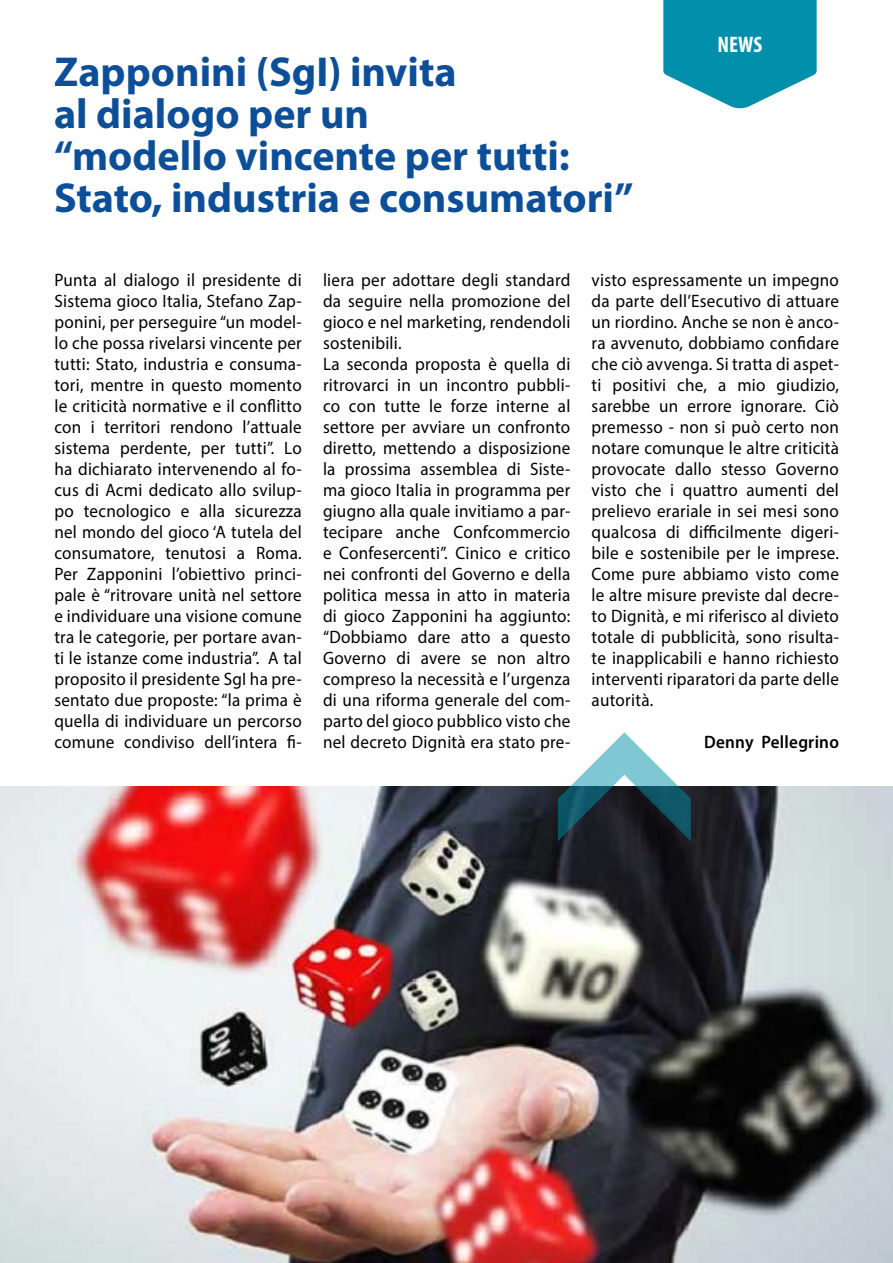
<style>
.page{position:relative;width:893px;height:1263px;background:#fff}
.page>*{position:absolute;margin:0;border:0;box-sizing:border-box;transform-origin:0 0}
.t1{font:700 42px/42px "Myriad Pro";color:#0d4e98}
.t2{font:700 condensed 22.5px "Myriad Pro";color:#fff}
.t3{font:18px/21px "Myriad Pro";letter-spacing:.015em;color:#000;text-align:justify;scale:.95 1}
.t4{font:600 18px "Myriad Pro";letter-spacing:.015em;color:#000;scale:.95 1}
</style>
<div class="page">
<img style="left:0;top:787px;width:893px;height:476px">
<svg style="left:663px;top:0;width:154px;height:108px;background:#269fb7"></svg>
<svg style="left:558px;top:732px;width:133px;height:109px"></svg>
<h1 class="t1" style="left:54px;top:49px;width:581px">Zapponini (SgI) invita<br>al dialogo per un<br>“modello vincente per tutti:<br>Stato, industria e consumatori”</h1>
<p class="t2" style="left:718px;top:30px;width:46px">NEWS</p>
<p class="t3" style="left:54px;top:269px;width:262px">Punta al dialogo il presidente di Sistema gioco Italia, Stefano Zap&shy;ponini, per perseguire “un model&shy;lo che possa rivelarsi vincente per tutti: Stato, industria e consuma&shy;tori, mentre in questo momento le criticità normative e il conflitto con i territori rendono l’attuale sistema perdente, per tutti”. Lo ha dichiarato intervenendo al fo&shy;cus di Acmi dedicato allo svilup&shy;po tecnologico e alla sicurezza nel mondo del gioco ‘A tutela del consumatore, tenutosi a Roma.<br>Per Zapponini l’obiettivo princi&shy;pale è “ritrovare unità nel settore e individuare una visione comune tra le categorie, per portare avan&shy;ti le istanze come industria”. A tal proposito il presidente SgI ha pre&shy;sentato due proposte: “la prima è quella di individuare un percorso comune condiviso dell’intera fi-</p>
<p class="t3" style="left:323px;top:269px;width:262px;text-align:left">liera per adottare degli standard da seguire nella promozione del gioco e nel marketing, rendendoli sostenibili.<br>La seconda proposta è quella di ritrovarci in un incontro pubbli&shy;co con tutte le forze interne al settore per avviare un confronto diretto, mettendo a disposizione la prossima assemblea di Siste&shy;ma gioco Italia in programma per giugno alla quale invitiamo a par&shy;tecipare anche Confcommercio e Confesercenti”. Cinico e critico nei confronti del Governo e della politica messa in atto in materia di gioco Zapponini ha aggiunto: “Dobbiamo dare atto a questo<br>Governo di avere se non altro compreso la necessità e l’urgenza di una riforma generale del com&shy;parto del gioco pubblico visto che nel decreto Dignità era stato pre-</p>
<p class="t3" style="left:592px;top:269px;width:262px">visto espressamente un impegno da parte dell’Esecutivo di attuare un riordino. Anche se non è anco&shy;ra avvenuto, dobbiamo confidare che ciò avvenga. Si tratta di aspet&shy;ti positivi che, a mio giudizio, sarebbe un errore ignorare. Ciò premesso - non si può certo non notare comunque le altre criticità provocate dallo stesso Governo visto che i quattro aumenti del prelievo erariale in sei mesi sono qualcosa di difficilmente digeri&shy;bile e sostenibile per le imprese.<br>Come pure abbiamo visto come le altre misure previste dal decre&shy;to Dignità, e mi riferisco al divieto totale di pubblicità, sono risulta&shy;te inapplicabili e hanno richiesto interventi riparatori da parte delle autorità.</p>
<p class="t4" style="left:704px;top:730px;width:143px">Denny Pellegrino</p>
</div>
